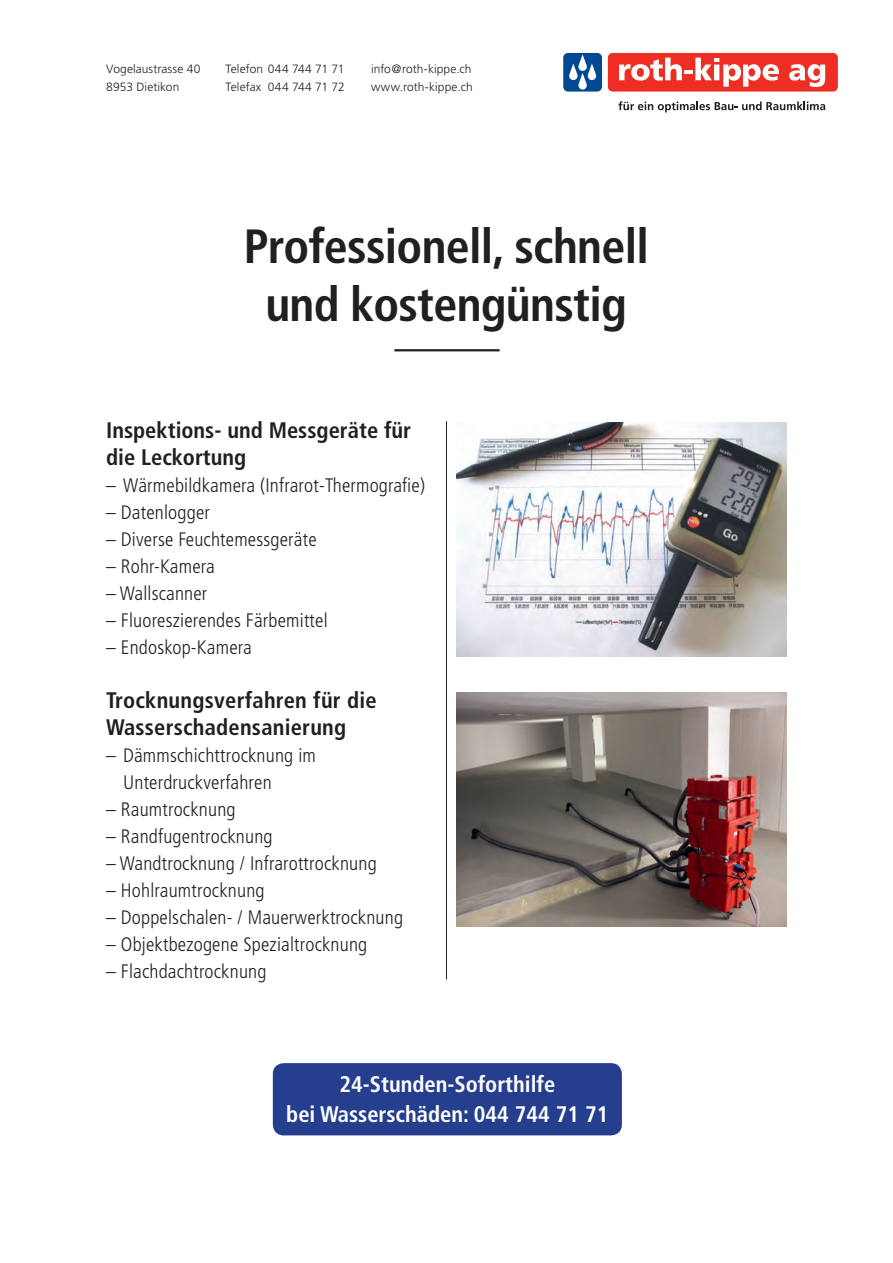
<style>
.page{position:relative;width:893px;height:1263px;background:#fff}
.page>*{position:absolute;margin:0;border:0;box-sizing:border-box;transform-origin:0 0}
.t1{font:700 condensed 48px/57.8px "Frutiger";letter-spacing:-.015em;color:#231f20;text-align:center}
.t2{font:700 condensed 22.5px/27px "Frutiger";color:#231f20}
.t3{font:700 condensed 22.5px/30px "Frutiger";color:#fff;text-align:center}
.t4{font:300 condensed 19.5px/27px "Frutiger";letter-spacing:.01em;color:#231f20}
.t5{font:300 12px/18px "Frutiger";letter-spacing:.005em;color:#231f20}
</style>
<div class="page">
<div style="left:608px;top:53px;width:230px;height:39px;background:#ee2e22;border-radius:5px"></div>
<div style="left:563px;top:53px;width:39px;height:39px;background:#014892;border-radius:5px"></div>
<svg style="left:619px;top:58px;width:160px;height:29px"></svg>
<svg style="left:789px;top:64px;width:36px;height:23px"></svg>
<svg style="left:569px;top:54px;width:27px;height:36px"></svg>
<svg style="left:618px;top:101px;width:207px;height:12px"></svg>
<div style="left:273px;top:1063px;width:349px;height:72px;background:#253f8e;border-radius:11px"></div>
<hr style="left:394px;top:349px;width:106px;height:2px;background:#231f20">
<hr style="left:446px;top:421px;width:1px;height:558px;background:#231f20">
<img style="left:457px;top:422px;width:330px;height:234px">
<img style="left:457px;top:693px;width:330px;height:233px">
<p class="t5" style="left:106px;top:60px;width:96px">Vogelaustrasse 40<br>8953 Dietikon</p>
<p class="t5" style="left:225px;top:60px;width:121px">Telefon 044 744 71 71<br>Telefax 044 744 71 72</p>
<p class="t5" style="left:371px;top:60px;width:103px">info@roth-kippe.ch www.roth-kippe.ch</p>
<h1 class="t1" style="left:244px;top:218px;width:407px">Professionell, schnell und kostengünstig</h1>
<p class="t2" style="left:106px;top:417px;width:307px">Inspektions- und Messgeräte für die Leckortung</p>
<p class="t4" style="left:106px;top:472px;width:320px">– Wärmebildkamera (Infrarot-Thermografie)</p>
<p class="t4" style="left:106px;top:499px;width:105px">– Datenlogger</p>
<p class="t4" style="left:106px;top:526px;width:212px">– Diverse Feuchtemessgeräte</p>
<p class="t4" style="left:106px;top:553px;width:110px">– Rohr-Kamera</p>
<p class="t4" style="left:106px;top:580px;width:103px">– Wallscanner</p>
<p class="t4" style="left:106px;top:607px;width:223px">– Fluoreszierendes Färbemittel</p>
<p class="t4" style="left:106px;top:634px;width:147px">– Endoskop-Kamera</p>
<p class="t2" style="left:106px;top:687px;width:272px">Trocknungsverfahren für die<br>Wasserschadensanierung</p>
<p class="t4" style="left:123px;top:742px;width:194px;text-indent:-17px">– Dämmschichttrocknung im<br>Unterdruckverfahren</p>
<p class="t4" style="left:106px;top:796px;width:131px">– Raumtrocknung</p>
<p class="t4" style="left:106px;top:823px;width:168px">– Randfugentrocknung</p>
<p class="t4" style="left:106px;top:850px;width:272px">– Wandtrocknung / Infrarottrocknung</p>
<p class="t4" style="left:106px;top:877px;width:160px">– Hohlraumtrocknung</p>
<p class="t4" style="left:106px;top:904px;width:298px">– Doppelschalen- / Mauerwerktrocknung</p>
<p class="t4" style="left:106px;top:931px;width:263px">– Objektbezogene Spezialtrocknung</p>
<p class="t4" style="left:106px;top:958px;width:162px">– Flachdachtrocknung</p>
<p class="t3" style="left:286px;top:1069px;width:324px">24-Stunden-Soforthilfe<br>bei Wasserschäden: 044 744 71 71</p>
</div>
